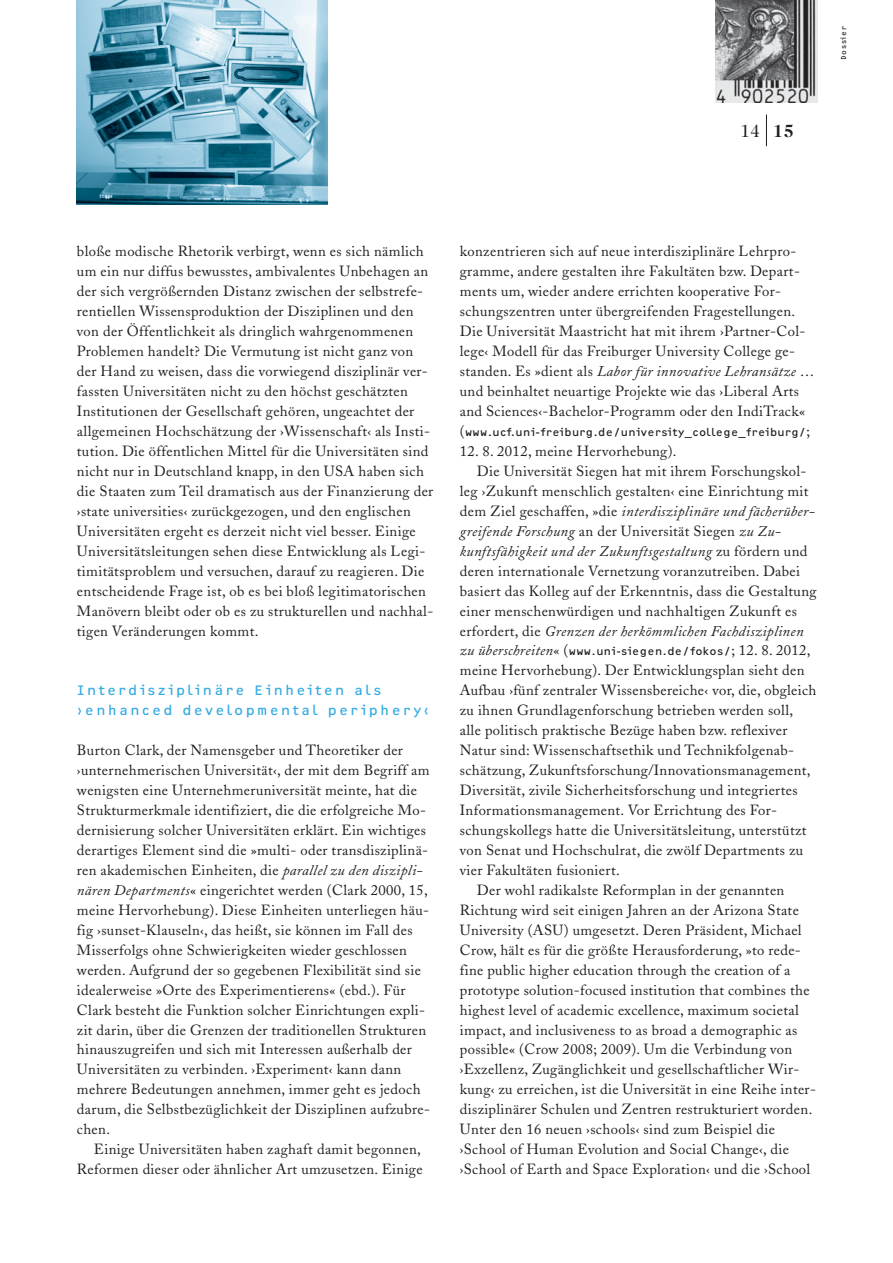
<style>
.page{position:relative;width:893px;height:1263px;background:#fff}
.page>*{position:absolute;margin:0;border:0;box-sizing:border-box;transform-origin:0 0}
.t1{font:700 18px "Caslon 224 IT Cby BT";color:#201d1d}
.t2{font:18px "Caslon 224 IT Cby BT";color:#201d1d}
.t3{font:14.7px/20px "Adobe Caslon";letter-spacing:.025em;color:#201d1d}
.t4{font:italic 14.7px "Adobe Caslon";letter-spacing:.025em;color:#201d1d}
.t5{font:14.25px/20px "OCRF";letter-spacing:.16em;color:#35abe3}
.t6{font:11.25px "OCRF";letter-spacing:.03em;color:#201d1d}
.t7{font:7.5px "OCRF";letter-spacing:.095em;color:#201d1d}
.s1{font-style:italic}
.s2{font-family:"Adobe Caslon";font-size:14.7px}
.s3{font-style:normal}
.s4{font-family:"Adobe Caslon";font-style:italic;font-size:14.7px}
</style>
<div class="page">
<hr style="left:766px;top:115px;width:1px;height:31px;background:#201d1d">
<img style="left:715px;top:1px;width:102px;height:102px">
<img style="left:77px;top:1px;width:251px;height:204px">
<p class="t2" style="left:740px;top:119px;width:22px">14</p>
<p class="t1" style="left:772px;top:119px;width:23px">15</p>
<p class="t7" style="left:840px;top:60px;width:36px;rotate:-90deg">Dossier</p>
<p class="t3" style="left:77px;top:243px;width:358px">bloße modische Rhetorik verbirgt, wenn es sich nämlich um ein nur diffus bewusstes, ambivalentes Unbehagen an der sich vergrößernden Distanz zwischen der selbstrefe&shy;rentiellen Wissensproduktion der Disziplinen und den von der Öffentlichkeit als dringlich wahrgenommenen Problemen handelt? Die Vermutung ist nicht ganz von der Hand zu weisen, dass die vorwiegend disziplinär ver&shy;fassten Universitäten nicht zu den höchst geschätzten Institutionen der Gesellschaft gehören, ungeachtet der allgemeinen Hochschätzung der ›Wissenschaft‹ als Insti&shy;tution. Die öffentlichen Mittel für die Universitäten sind nicht nur in Deutschland knapp, in den USA haben sich die Staaten zum Teil dramatisch aus der Finanzierung der ›state universities‹ zurückgezogen, und den englischen Universitäten ergeht es derzeit nicht viel besser. Einige Universitätsleitungen sehen diese Entwicklung als Legi&shy;timitätsproblem und versuchen, darauf zu reagieren. Die entscheidende Frage ist, ob es bei bloß legitimatorischen Manövern bleibt oder ob es zu strukturellen und nachhal&shy;tigen Veränderungen kommt.</p>
<p class="t5" style="left:77px;top:682px;width:354px">Interdisziplinäre Einheiten als ›enhanced developmental periphery‹</p>
<p class="t3" style="left:77px;top:742px;width:354px">Burton Clark, der Namensgeber und Theoretiker der ›unternehmerischen Universität‹, der mit dem Begriff am wenigsten eine Unternehmeruniversität meinte, hat die Strukturmerkmale identifiziert, die die erfolgreiche Mo&shy;dernisierung solcher Universitäten erklärt. Ein wichtiges derartiges Element sind die »multi- oder transdisziplinä&shy;ren akademischen Einheiten, die <span class="s1">parallel zu den diszipli&shy;nären Departments</span>« eingerichtet werden (Clark 2000, 15, meine Hervorhebung). Diese Einheiten unterliegen häu&shy;fig ›sunset-Klauseln‹, das heißt, sie können im Fall des Misserfolgs ohne Schwierigkeiten wieder geschlossen werden. Aufgrund der so gegebenen Flexibilität sind sie idealerweise »Orte des Experimentierens« (ebd.). Für Clark besteht die Funktion solcher Einrichtungen expli&shy;zit darin, über die Grenzen der traditionellen Strukturen hinauszugreifen und sich mit Interessen außerhalb der Universitäten zu verbinden. ›Experiment‹ kann dann mehrere Bedeutungen annehmen, immer geht es jedoch darum, die Selbstbezüglichkeit der Disziplinen aufzubre&shy;chen.</p>
<p class="t3" style="left:77px;top:1141px;width:347px;text-align:right">Einige Universitäten haben zaghaft damit begonnen,<br>Reformen dieser oder ähnlicher Art umzusetzen. Einige</p>
<p class="t3" style="left:460px;top:243px;width:356px">konzentrieren sich auf neue interdisziplinäre Lehrpro&shy;gramme, andere gestalten ihre Fakultäten bzw. Depart&shy;ments um, wieder andere errichten kooperative For&shy;schungszentren unter übergreifenden Fragestellungen.<br>Die Universität Maastricht hat mit ihrem ›Partner-Col&shy;lege‹ Modell für das Freiburger University College ge&shy;standen. Es »dient als <span class="s1">Labor für innovative Lehransätze</span> … und beinhaltet neuartige Projekte wie das ›Liberal Arts and Sciences‹-Bachelor-Programm oder den IndiTrack«</p>
<p class="t6" style="left:460px;top:428px;width:352px"><span class="s2">(</span>www.ucf.uni-freiburg.de/university_college_freiburg/<span class="s2">;</span></p>
<p class="t3" style="left:460px;top:443px;width:218px">12. 8. 2012, meine Hervorhebung).</p>
<p class="t3" style="left:477px;top:463px;width:331px">Die Universität Siegen hat mit ihrem Forschungskol-</p>
<p class="t3" style="left:460px;top:483px;width:350px">leg ›Zukunft menschlich gestalten‹ eine Einrichtung mit</p>
<p class="t4" style="left:460px;top:505px;width:356px"><span class="s3">dem Ziel geschaffen, »die</span> interdisziplinäre und fächerüber-</p>
<p class="t4" style="left:460px;top:525px;width:323px">greifende Forschung <span class="s3">an der Universität Siegen</span> zu Zu-</p>
<p class="t4" style="left:460px;top:545px;width:349px">kunftsfähigkeit und der Zukunftsgestaltung <span class="s3">zu fördern und</span></p>
<p class="t3" style="left:460px;top:562px;width:342px">deren internationale Vernetzung voranzutreiben. Dabei</p>
<p class="t3" style="left:460px;top:582px;width:358px">basiert das Kolleg auf der Erkenntnis, dass die Gestaltung</p>
<p class="t3" style="left:460px;top:602px;width:339px">einer menschenwürdigen und nachhaltigen Zukunft es</p>
<p class="t4" style="left:460px;top:625px;width:345px"><span class="s3">erfordert, die</span> Grenzen der herkömmlichen Fachdisziplinen</p>
<p class="t6" style="left:460px;top:647px;width:352px"><span class="s4">zu überschreiten</span><span class="s2">« (</span>www.uni-siegen.de/fokos/<span class="s2">; 12. 8. 2012,</span></p>
<p class="t3" style="left:460px;top:662px;width:346px">meine Hervorhebung). Der Entwicklungsplan sieht den</p>
<p class="t3" style="left:460px;top:682px;width:358px">Aufbau ›fünf zentraler Wissensbereiche‹ vor, die, obgleich</p>
<p class="t3" style="left:460px;top:702px;width:335px">zu ihnen Grundlagenforschung betrieben werden soll,</p>
<p class="t3" style="left:460px;top:722px;width:329px">alle politisch praktische Bezüge haben bzw. reflexiver</p>
<p class="t3" style="left:460px;top:742px;width:336px">Natur sind: Wissenschaftsethik und Technikfolgenab-</p>
<p class="t3" style="left:460px;top:762px;width:352px">schätzung, Zukunftsforschung/Innovationsmanagement,</p>
<p class="t3" style="left:460px;top:782px;width:339px">Diversität, zivile Sicherheitsforschung und integriertes</p>
<p class="t3" style="left:460px;top:802px;width:319px">Informationsmanagement. Vor Errichtung des For-</p>
<p class="t3" style="left:460px;top:822px;width:348px">schungskollegs hatte die Universitätsleitung, unterstützt</p>
<p class="t3" style="left:460px;top:842px;width:345px">von Senat und Hochschulrat, die zwölf Departments zu</p>
<p class="t3" style="left:460px;top:862px;width:161px">vier Fakultäten fusioniert.</p>
<p class="t3" style="left:477px;top:882px;width:309px">Der wohl radikalste Reformplan in der genannten</p>
<p class="t3" style="left:460px;top:902px;width:340px">Richtung wird seit einigen Jahren an der Arizona State</p>
<p class="t3" style="left:460px;top:922px;width:343px">University (ASU) umgesetzt. Deren Präsident, Michael</p>
<p class="t3" style="left:460px;top:942px;width:342px">Crow, hält es für die größte Herausforderung, »to rede-</p>
<p class="t3" style="left:460px;top:961px;width:332px">fine public higher education through the creation of a</p>
<p class="t3" style="left:460px;top:981px;width:351px">prototype solution-focused institution that combines the</p>
<p class="t3" style="left:460px;top:1001px;width:340px">highest level of academic excellence, maximum societal</p>
<p class="t3" style="left:460px;top:1021px;width:339px">impact, and inclusiveness to as broad a demographic as</p>
<p class="t3" style="left:460px;top:1041px;width:334px">possible« (Crow 2008; 2009). Um die Verbindung von</p>
<p class="t3" style="left:460px;top:1061px;width:341px">›Exzellenz, Zugänglichkeit und gesellschaftlicher Wir-</p>
<p class="t3" style="left:460px;top:1081px;width:358px">kung‹ zu erreichen, ist die Universität in eine Reihe inter-</p>
<p class="t3" style="left:460px;top:1101px;width:354px">disziplinärer Schulen und Zentren restrukturiert worden.</p>
<p class="t3" style="left:460px;top:1121px;width:316px">Unter den 16 neuen ›schools‹ sind zum Beispiel die</p>
<p class="t3" style="left:460px;top:1141px;width:330px">›School of Human Evolution and Social Change‹, die</p>
<p class="t3" style="left:460px;top:1161px;width:352px">›School of Earth and Space Exploration‹ und die ›School</p>
</div>
